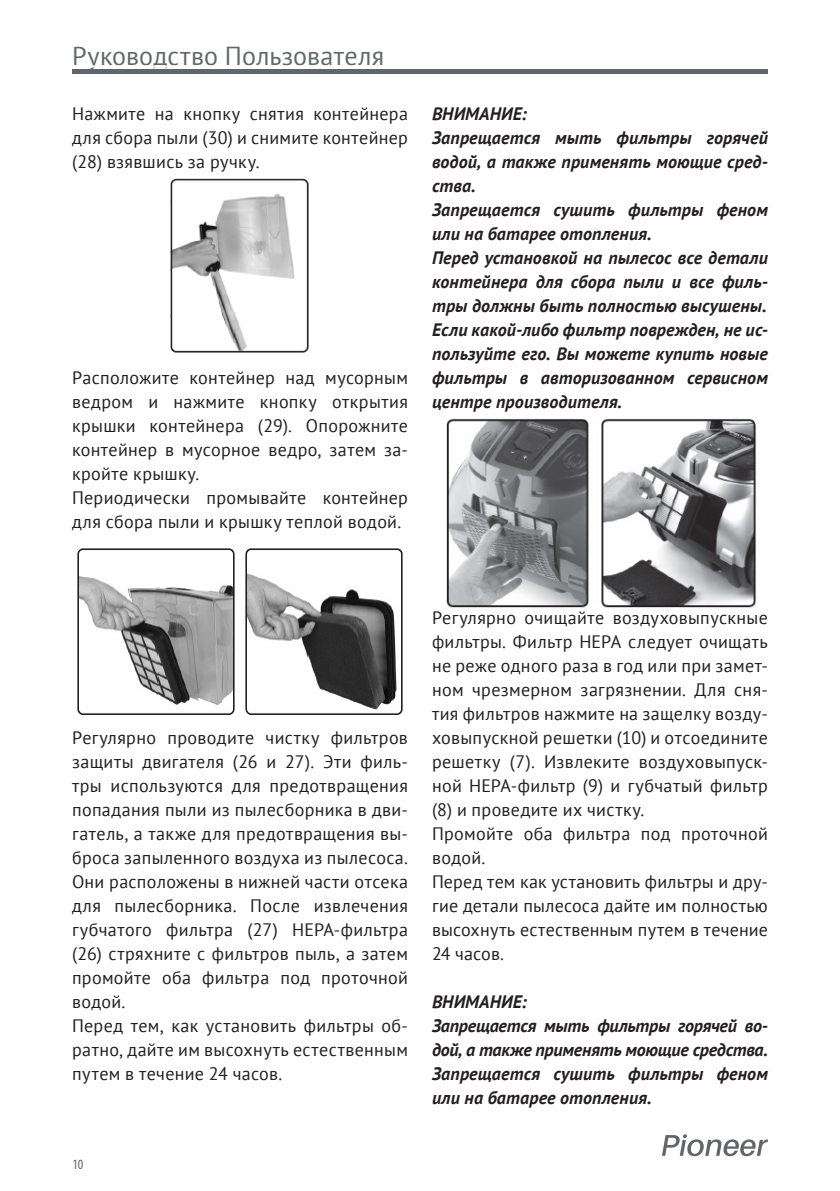
<style>
.page{position:relative;width:840px;height:1191px;background:#fff}
.page>*{position:absolute;margin:0;border:0;box-sizing:border-box;transform-origin:0 0}
.t1{font:26px "PT Sans";letter-spacing:.01em;color:#636769}
.Основной_текст{font:18px/24px "PT Sans";letter-spacing:.02em;color:#231f20;text-align:justify}
.внимание{font:italic 700 18px/24px "PT Sans";letter-spacing:.01em;color:#231f20;text-align:justify}
.внимание-2{font:italic 700 18px/24px "PT Sans";letter-spacing:-.01em;color:#231f20}
.t2{font:condensed 14.2px "Myriad Pro";color:#626669}
</style>
<div class="page">
<hr style="left:72px;top:69px;width:695px;height:4px;background:#626669">
<svg style="left:662px;top:1134px;width:105px;height:22px"></svg>
<img style="left:170px;top:178px;width:139px;height:175px">
<img style="left:77px;top:548px;width:326px;height:167px">
<img style="left:446px;top:419px;width:310px;height:189px">
<h1 class="t1" style="left:72px;top:40px;width:313px">Руководство Пользователя</h1>
<p class="Основной_текст" style="left:72px;top:101px;width:337px">Нажмите на кнопку снятия контейнера для сбора пыли (30) и снимите контейнер (28) взявшись за ручку.</p>
<p class="Основной_текст" style="left:72px;top:365px;width:337px">Расположите контейнер над мусорным ведром и нажмите кнопку открытия крышки контейнера (29). Опорожните контейнер в мусорное ведро, затем за&shy;кройте крышку.</p>
<p class="Основной_текст" style="left:72px;top:485px;width:337px">Периодически промывайте контейнер для сбора пыли и крышку теплой водой.</p>
<p class="внимание" style="left:432px;top:101px;width:96px">ВНИМАНИЕ:</p>
<p class="внимание" style="left:432px;top:125px;width:337px">Запрещается мыть фильтры горячей водой, а также применять моющие сред&shy;ства.</p>
<p class="внимание" style="left:432px;top:197px;width:337px">Запрещается сушить фильтры феном или на батарее отопления.</p>
<p class="внимание" style="left:432px;top:245px;width:337px">Перед установкой на пылесос все детали контейнера для сбора пыли и все филь&shy;тры должны быть полностью высушены.</p>
<p class="внимание" style="left:432px;top:317px;width:337px">Если какой-либо фильтр поврежден, не ис&shy;пользуйте его. Вы можете купить новые фильтры в авторизованном сервисном центре производителя.</p>
<p class="Основной_текст" style="left:72px;top:725px;width:337px">Регулярно проводите чистку фильтров защиты двигателя (26 и 27). Эти филь&shy;тры используются для предотвращения попадания пыли из пылесборника в дви&shy;гатель, а также для предотвращения вы&shy;броса запыленного воздуха из пылесоса.<br>Они расположены в нижней части отсека для пылесборника. После извлечения губчатого фильтра (27) НЕРА-фильтра (26) стряхните с фильтров пыль, а затем промойте оба фильтра под проточной водой.</p>
<p class="Основной_текст" style="left:72px;top:1013px;width:337px">Перед тем, как установить фильтры об&shy;ратно, дайте им высохнуть естественным путем в течение 24 часов.</p>
<p class="t2" style="left:72px;top:1156px;width:12px">10</p>
<p class="Основной_текст" style="left:432px;top:605px;width:337px">Регулярно очищайте воздуховыпускные фильтры. Фильтр HEPA следует очищать не реже одного раза в год или при замет&shy;ном чрезмерном загрязнении. Для сня&shy;тия фильтров нажмите на защелку возду&shy;ховыпускной решетки (10) и отсоедините решетку (7). Извлеките воздуховыпуск&shy;ной НЕРА-фильтр (9) и губчатый фильтр (8) и проведите их чистку.</p>
<p class="Основной_текст" style="left:432px;top:821px;width:337px">Промойте оба фильтра под проточной водой.</p>
<p class="Основной_текст" style="left:432px;top:869px;width:337px">Перед тем как установить фильтры и дру&shy;гие детали пылесоса дайте им полностью высохнуть естественным путем в течение 24 часов.</p>
<p class="внимание" style="left:432px;top:989px;width:96px">ВНИМАНИЕ:</p>
<p class="внимание-2" style="left:432px;top:1013px;width:337px">Запрещается мыть фильтры горячей во&shy;дой, а также применять моющие средства.</p>
<p class="внимание" style="left:432px;top:1061px;width:337px">Запрещается сушить фильтры феном или на батарее отопления.</p>
</div>
